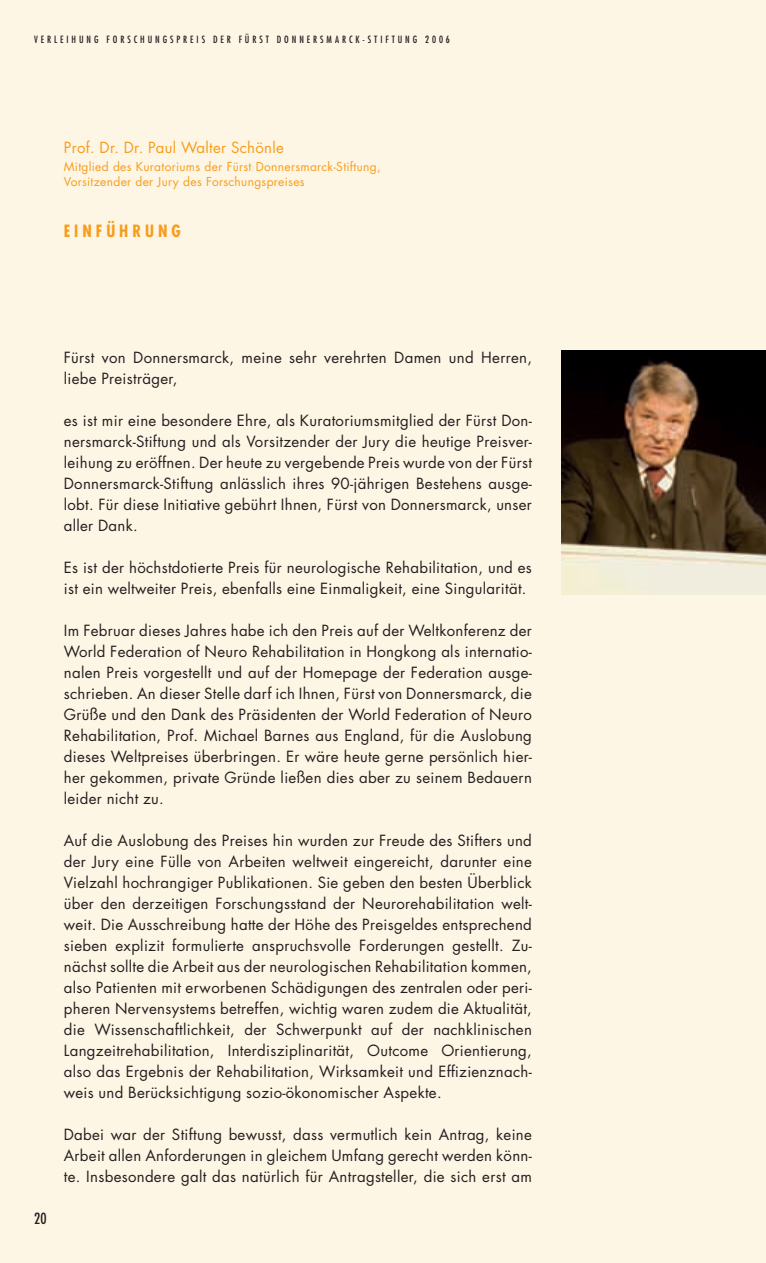
<style>
.page{position:relative;width:766px;height:1263px;background:#fff}
.page>*{position:absolute;margin:0;border:0;box-sizing:border-box;transform-origin:0 0}
.t1{font:700 condensed 16.5px "Futura";letter-spacing:.24em;color:#f89c1c}
.t2{font:15px/21px "Futura";letter-spacing:.02em;color:#231f20;text-align:justify}
.t3{font:15px "Futura";letter-spacing:.02em;color:#f89c1c}
.t4{font:condensed 15px "Futura";color:#231f20}
.t5{font:12px/15px "Futura";letter-spacing:.025em;color:#f89c1c}
.t6{font:condensed 9.75px "Futura";letter-spacing:.3em;color:#231f20}
</style>
<div class="page">
<div style="left:0;top:0;width:765px;height:1263px;background:#fef6e5"></div>
<img style="left:561px;top:351px;width:204px;height:243px">
<p class="t6" style="left:34px;top:35px;width:417px">VERLEIHUNG FORSCHUNGSPREIS DER FÜRST DONNERSMARCK-STIFTUNG 2006</p>
<p class="t3" style="left:64px;top:140px;width:221px">Prof. Dr. Dr. Paul Walter Schönle</p>
<p class="t5" style="left:64px;top:160px;width:318px">Mitglied des Kuratoriums der Fürst Donnersmarck-Stiftung,<br>Vorsitzender der Jury des Forschungspreises</p>
<p class="t1" style="left:64px;top:223px;width:118px">EINFÜHRUNG</p>
<p class="t4" style="left:34px;top:1211px;width:14px">20</p>
<p class="t2" style="left:64px;top:348px;width:469px">Fürst von Donnersmarck, meine sehr verehrten Damen und Herren, liebe Preisträger,</p>
<p class="t2" style="left:64px;top:411px;width:469px">es ist mir eine besondere Ehre, als Kuratoriumsmitglied der Fürst Don&shy;nersmarck-Stiftung und als Vorsitzender der Jury die heutige Preisver&shy;leihung zu eröffnen. Der heute zu vergebende Preis wurde von der Fürst Donnersmarck-Stiftung anlässlich ihres 90-jährigen Bestehens ausge&shy;lobt. Für diese Initiative gebührt Ihnen, Fürst von Donnersmarck, unser aller Dank.</p>
<p class="t2" style="left:64px;top:558px;width:469px">Es ist der höchstdotierte Preis für neuro logische Rehabilitation, und es ist ein weltweiter Preis, ebenfalls eine Einmaligkeit, eine Singularität.</p>
<p class="t2" style="left:64px;top:621px;width:469px">Im Februar dieses Jahres habe ich den Preis auf der Weltkonferenz der World Federation of Neuro Rehabilitation in Hongkong als internatio&shy;nalen Preis vorgestellt und auf der Homepage der Federation ausge&shy;schrieben. An dieser Stelle darf ich Ihnen, Fürst von Donnersmarck, die Grüße und den Dank des Präsidenten der World Federation of Neuro Rehabilitation, Prof. Michael Barnes aus England, für die Auslobung dieses Weltpreises überbringen. Er wäre heute gerne persönlich hier&shy;her gekommen, private Gründe ließen dies aber zu seinem Bedauern leider nicht zu.</p>
<p class="t2" style="left:64px;top:831px;width:469px">Auf die Auslobung des Preises hin wurden zur Freude des Stifters und der Jury eine Fülle von Arbeiten weltweit eingereicht, darunter eine Vielzahl hochrangiger Publikationen. Sie geben den besten Überblick über den derzeitigen Forschungsstand der Neurorehabilitation welt&shy;weit. Die Ausschreibung hatte der Höhe des Preisgeldes entsprechend sieben explizit formulierte anspruchsvolle Forderungen gestellt. Zu&shy;nächst sollte die Arbeit aus der neurologischen Rehabilitation kommen, also Patienten mit erworbenen Schädigungen des zentralen oder peri&shy;pheren Nervensystems betreffen, wichtig waren zudem die Aktualität, die Wissenschaftlichkeit, der Schwerpunkt auf der nachklinischen Langzeitrehabilitation, Interdisziplinarität, Outcome Orientierung, also das Ergebnis der Rehabilitation, Wirksamkeit und Effizienznach&shy;weis und Berücksichtigung sozio-ökonomischer Aspekte.</p>
<p class="t2" style="left:64px;top:1125px;width:469px">Dabei war der Stiftung bewusst, dass vermutlich kein Antrag, keine Arbeit allen Anforderungen in gleichem Umfang gerecht werden könn&shy;te. Insbesondere galt das natürlich für Antragsteller, die sich erst am</p>
</div>
